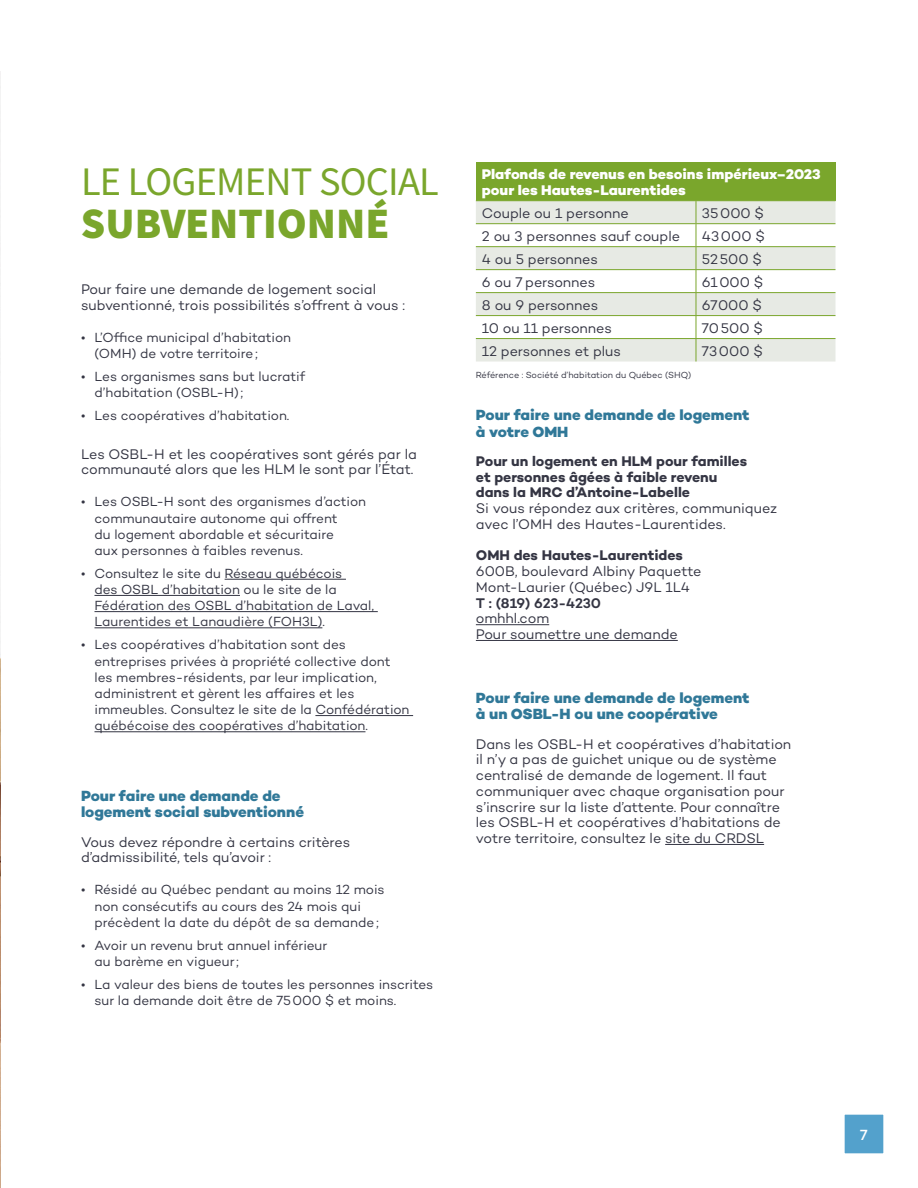
<style>
.page{position:relative;width:918px;height:1188px;background:#fff}
.page>*{position:absolute;margin:0;border:0;box-sizing:border-box;transform-origin:0 0}
.t1{font:43.5px "Source Sans Variable";letter-spacing:.045em;color:#7aa62c}
.t2{font:40.5px "Source Sans Variable";letter-spacing:-.005em;color:#7aa62c}
.t3{font:800 15px/16.5px "Campton";color:#307898}
.t4{font:500 15px "Campton";color:#fff}
.t5{font:14.25px/15.8px "Campton";letter-spacing:-.005em;color:#343543}
.t6{font:700 14.25px/15.8px "Campton";letter-spacing:-.005em;color:#343543}
.t7{font:800 14.25px/15.8px "Campton";color:#fff}
.t8{font:600 14.25px "Campton";letter-spacing:-.01em;color:#343543}
.t9{font:13.5px/16.2px "Campton";letter-spacing:-.005em;color:#343543}
.t10{font:9px "Campton";letter-spacing:-.005em;color:#343543}
</style>
<div class="page">
<img style="left:0;top:594px;width:1px;height:594px">
<hr style="left:0;top:0;width:1px;height:594px;background:#dfdbd7">
<hr style="left:225px;top:579px;width:121px;height:1px;background:#343543">
<hr style="left:94px;top:595px;width:146px;height:1px;background:#343543">
<hr style="left:94px;top:611px;width:284px;height:1px;background:#343543">
<hr style="left:94px;top:627px;width:228px;height:1px;background:#343543">
<hr style="left:315px;top:715px;width:98px;height:1px;background:#343543">
<hr style="left:94px;top:731px;width:271px;height:1px;background:#343543">
<hr style="left:476px;top:624px;width:73px;height:1px;background:#343543">
<hr style="left:476px;top:640px;width:202px;height:1px;background:#343543">
<hr style="left:665px;top:844px;width:99px;height:1px;background:#343543">
<div style="left:476px;top:162px;width:360px;height:39px;background:#7aa62c"></div>
<svg style="left:476px;top:201px;width:360px;height:161px;fill:#e7eae4"></svg>
<hr style="left:476px;top:223px;width:220px;height:1px;background:#7aa62c">
<hr style="left:696px;top:223px;width:139px;height:1px;background:#7aa62c">
<hr style="left:476px;top:246px;width:220px;height:1px;background:#7aa62c">
<hr style="left:696px;top:246px;width:139px;height:1px;background:#7aa62c">
<hr style="left:476px;top:269px;width:220px;height:1px;background:#7aa62c">
<hr style="left:696px;top:269px;width:139px;height:1px;background:#7aa62c">
<hr style="left:476px;top:292px;width:220px;height:1px;background:#7aa62c">
<hr style="left:696px;top:292px;width:139px;height:1px;background:#7aa62c">
<hr style="left:476px;top:315px;width:220px;height:1px;background:#7aa62c">
<hr style="left:696px;top:315px;width:139px;height:1px;background:#7aa62c">
<hr style="left:476px;top:338px;width:220px;height:1px;background:#7aa62c">
<hr style="left:696px;top:338px;width:139px;height:1px;background:#7aa62c">
<svg style="left:696px;top:201px;width:1px;height:161px"></svg>
<div style="left:844px;top:1114px;width:40px;height:40px;background:#53a1cc;border:1px solid #fff"></div>
<h2 class="t2" style="left:81px;top:157px;width:358px">LE LOGEMENT SOCIAL</h2>
<h1 class="t1" style="left:81px;top:197px;width:308px">SUBVENTIONNÉ</h1>
<p class="t5" style="left:81px;top:281px;width:326px">Pour faire une demande de logement social subventionné, trois possibilités s’offrent à vous :</p>
<p class="t9" style="left:94px;top:329px;width:198px;text-indent:-14px">• L’Office municipal d’habitation (OMH) de votre territoire;</p>
<p class="t9" style="left:94px;top:368px;width:212px;text-indent:-14px">• Les organismes sans but lucratif d’habitation (OSBL-H);</p>
<p class="t9" style="left:81px;top:407px;width:210px">• Les coopératives d’habitation.</p>
<p class="t5" style="left:81px;top:446px;width:337px">Les OSBL-H et les coopératives sont gérés par la communauté alors que les HLM le sont par l’État.</p>
<p class="t9" style="left:94px;top:493px;width:273px;text-indent:-14px">• Les OSBL-H sont des organismes d’action communautaire autonome qui offrent<br>du logement abordable et sécuritaire<br>aux personnes à faibles revenus.</p>
<p class="t9" style="left:94px;top:565px;width:281px;text-indent:-14px">• Consultez le site du Réseau québécois<br>des OSBL d’habitation ou le site de la Fédération des OSBL d’habitation de Laval, Laurentides et Lanaudière (FOH3L).</p>
<p class="t9" style="left:94px;top:636px;width:316px;text-indent:-14px">• Les coopératives d’habitation sont des entreprises privées à propriété collective dont les membres-résidents, par leur implication, administrent et gèrent les affaires et les immeubles. Consultez le site de la Confédération québécoise des coopératives d’habitation.</p>
<p class="t3" style="left:81px;top:787px;width:225px">Pour faire une demande de logement social subventionné</p>
<p class="t5" style="left:81px;top:834px;width:271px">Vous devez répondre à certains critères d’admissibilité, tels qu’avoir :</p>
<p class="t9" style="left:94px;top:881px;width:292px;text-indent:-14px">• Résidé au Québec pendant au moins 12 mois non consécutifs au cours des 24 mois qui précèdent la date du dépôt de sa demande;</p>
<p class="t9" style="left:94px;top:937px;width:234px;text-indent:-14px">• Avoir un revenu brut annuel inférieur au barème en vigueur;</p>
<p class="t9" style="left:94px;top:976px;width:340px;text-indent:-14px">• La valeur des biens de toutes les personnes inscrites sur la demande doit être de 75000 $ et moins.</p>
<p class="t7" style="left:482px;top:166px;width:340px">Plafonds de revenus en besoins impérieux–2023 pour les Hautes-Laurentides</p>
<p class="t5" style="left:482px;top:205px;width:149px">Couple ou 1 personne</p>
<p class="t5" style="left:702px;top:205px;width:64px">35000 $</p>
<p class="t5" style="left:482px;top:228px;width:200px">2 ou 3 personnes sauf couple</p>
<p class="t5" style="left:702px;top:228px;width:64px">43000 $</p>
<p class="t5" style="left:482px;top:251px;width:118px">4 ou 5 personnes</p>
<p class="t5" style="left:702px;top:251px;width:61px">52500 $</p>
<p class="t5" style="left:482px;top:274px;width:115px">6 ou 7 personnes</p>
<p class="t5" style="left:702px;top:274px;width:63px">61000 $</p>
<p class="t5" style="left:482px;top:297px;width:118px">8 ou 9 personnes</p>
<p class="t5" style="left:702px;top:297px;width:62px">67000 $</p>
<p class="t5" style="left:482px;top:320px;width:132px">10 ou 11 personnes</p>
<p class="t5" style="left:702px;top:320px;width:62px">70500 $</p>
<p class="t5" style="left:482px;top:342px;width:141px">12 personnes et plus</p>
<p class="t5" style="left:702px;top:342px;width:62px">73000 $</p>
<p class="t10" style="left:476px;top:369px;width:217px">Référence : Société d’habitation du Québec (SHQ)</p>
<p class="t3" style="left:476px;top:407px;width:275px">Pour faire une demande de logement à votre OMH</p>
<p class="t6" style="left:476px;top:453px;width:273px">Pour un logement en HLM pour familles et personnes âgées à faible revenu dans la MRC d’Antoine-Labelle</p>
<p class="t5" style="left:476px;top:500px;width:303px">Si vous répondez aux critères, communiquez avec l’OMH des Hautes-Laurentides.</p>
<p class="t6" style="left:476px;top:547px;width:209px">OMH des Hautes-Laurentides</p>
<p class="t5" style="left:476px;top:563px;width:227px">600B, boulevard Albiny Paquette<br>Mont-Laurier (Québec) J9L 1L4</p>
<p class="t8" style="left:476px;top:594px;width:127px">T : (819) 623-4230</p>
<p class="t5" style="left:476px;top:610px;width:203px">omhhl.com<br>Pour soumettre une demande</p>
<p class="t3" style="left:476px;top:689px;width:275px">Pour faire une demande de logement à un OSBL-H ou une coopérative</p>
<p class="t5" style="left:476px;top:736px;width:317px">Dans les OSBL-H et coopératives d’habitation il n’y a pas de guichet unique ou de système centralisé de demande de logement. Il faut communiquer avec chaque organisation pour s’inscrire sur la liste d’attente. Pour connaître les OSBL-H et coopératives d’habitations de votre territoire, consultez le site du CRDSL</p>
<p class="t4" style="left:860px;top:1125px;width:9px">7</p>
</div>
